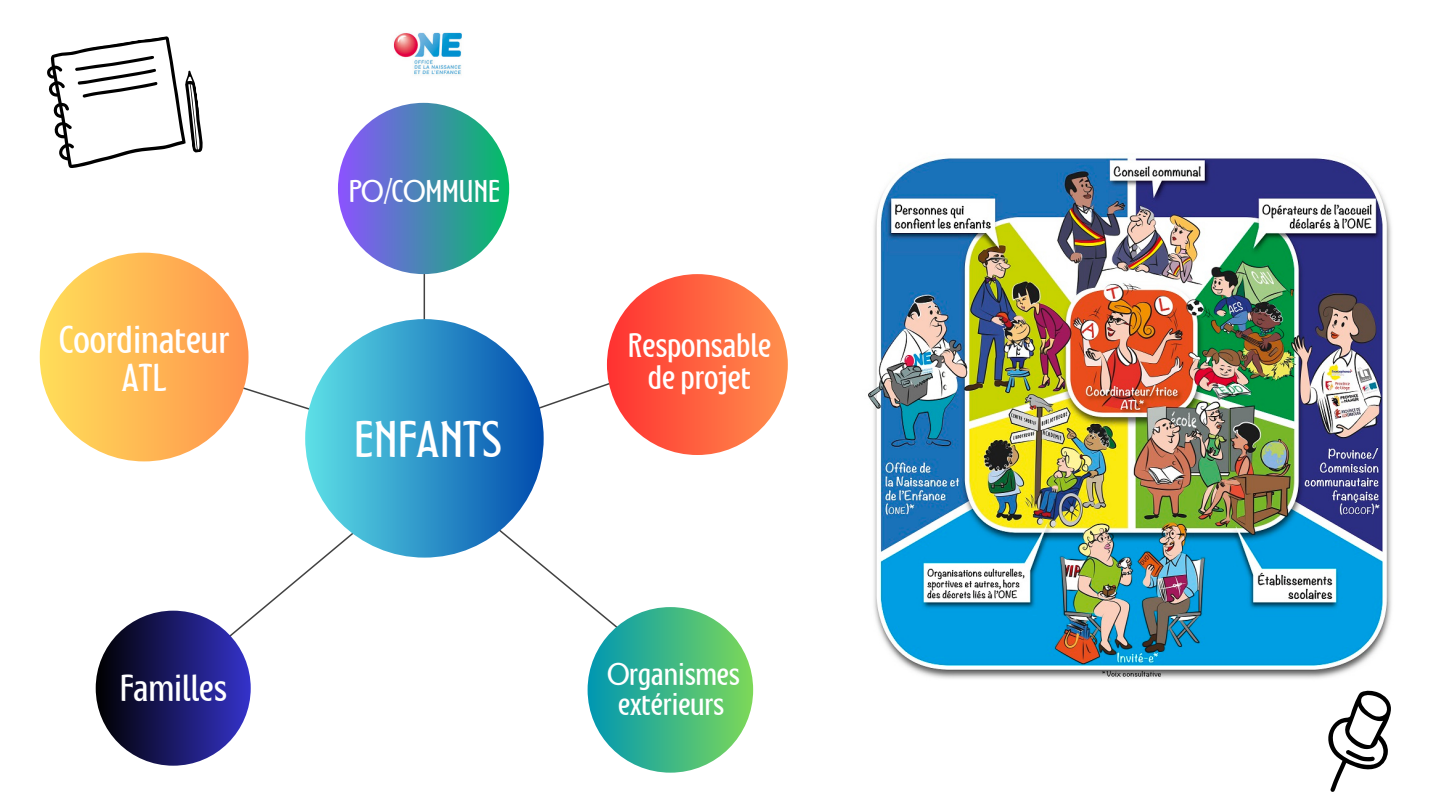
<style>
.page{position:relative;width:1440px;height:810px;background:#fff}
.page>*{position:absolute;margin:0;border:0;box-sizing:border-box;transform-origin:0 0}
.t1{font:41.4px "Montagna LTD";color:#fff}
.t2{font:31.3px/37.5px "Montagna LTD";color:#fff;text-align:center}
.t3{font:30.3px "Montagna LTD";color:#fff}
.t4{font:27.3px "Montagna LTD";color:#fff}
.t5{font:25.3px/30px "Montagna LTD";color:#fff;text-align:center}
</style>
<div class="page">
<svg style="left:47px;top:36px;width:156px;height:132px"></svg>
<hr style="left:424px;top:245px;width:1px;height:128px;background:#424242">
<div style="left:338px;top:103px;width:171px;height:171px;background:linear-gradient(to right,#8d53ff,#02bd65);border-radius:50%"></div>
<svg style="left:521px;top:368px;width:105px;height:52px"></svg>
<div style="left:607px;top:274px;width:181px;height:181px;background:linear-gradient(to right,#ff3131,#ff914e);border-radius:50%"></div>
<svg style="left:236px;top:368px;width:92px;height:46px"></svg>
<div style="left:40px;top:253px;width:209px;height:208px;background:linear-gradient(to right,#ffde58,#ff934f);border-radius:50%"></div>
<svg style="left:200px;top:508px;width:183px;height:154px"></svg>
<div style="left:96px;top:611px;width:155px;height:155px;background:linear-gradient(to right,#000,#3735cc);border-radius:50%"></div>
<svg style="left:473px;top:530px;width:165px;height:116px"></svg>
<div style="left:588px;top:607px;width:165px;height:166px;background:linear-gradient(to right,#0097b2,#7dd859);border-radius:50%"></div>
<div style="left:305px;top:319px;width:239px;height:239px;background:linear-gradient(to right,#5ee0e6,#034dae);border-radius:50%"></div>
<img style="left:393px;top:32px;width:69px;height:43px">
<img style="left:868px;top:157px;width:524px;height:522px">
<svg style="left:1328px;top:690px;width:63px;height:102px"></svg>
<p class="t2" style="left:59px;top:324px;width:172px">Coordinateur<br>ATL</p>
<p class="t3" style="left:120px;top:674px;width:108px">Familles</p>
<p class="t5" style="left:349px;top:178px;width:153px">PO/COMMUNE</p>
<p class="t1" style="left:354px;top:420px;width:149px">ENFANTS</p>
<p class="t4" style="left:628px;top:333px;width:145px">Responsable</p>
<p class="t4" style="left:648px;top:365px;width:104px">de projet</p>
<p class="t5" style="left:607px;top:661px;width:134px">Organismes extérieurs</p>
</div>
